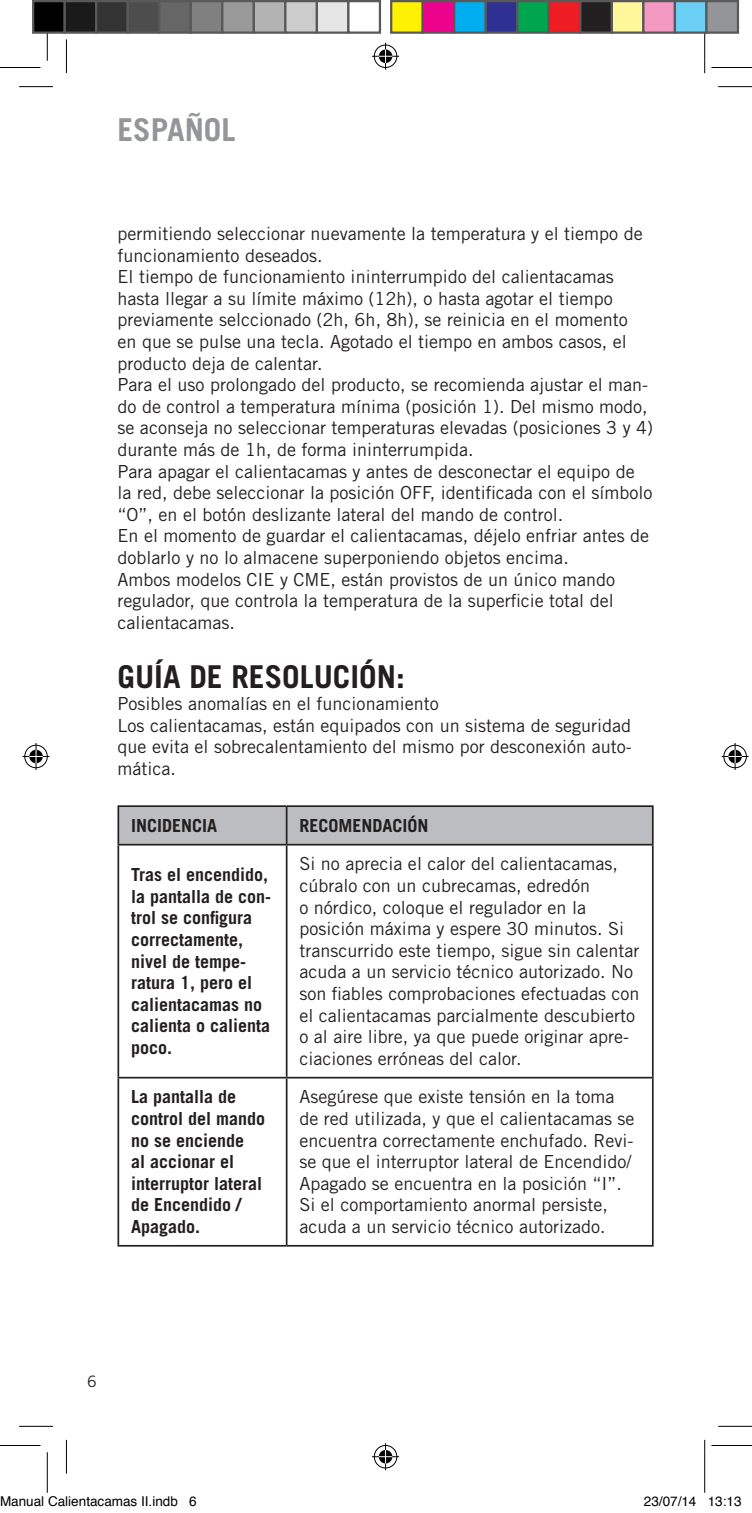
<style>
.page{position:relative;width:752px;height:1513px;background:#fff}
.page>*{position:absolute;margin:0;border:0;box-sizing:border-box;transform-origin:0 0}
.t1{font:700 31.5px "Trade Gothic LT Std";color:#231f20}
.t2{font:700 31.5px "Trade Gothic LT Std";color:#939598}
.t3{font:18px/21.6px "Trade Gothic LT Std";color:#231f20}
.t4{font:700 18px/21.6px "Trade Gothic LT Std";color:#231f20}
.t5{font:15.75px "Trade Gothic LT Std";color:#231f20}
.t6{font:13.5px "Helvetica";color:#000}
</style>
<div class="page">
<div style="left:119px;top:807px;width:532px;height:37px;background:#bcbdc0"></div>
<hr style="left:117px;top:805px;width:169px;height:2px;background:#231f20">
<hr style="left:117px;top:807px;width:2px;height:37px;background:#231f20">
<hr style="left:286px;top:805px;width:367px;height:2px;background:#231f20">
<hr style="left:286px;top:807px;width:1px;height:37px;background:#231f20">
<hr style="left:651px;top:807px;width:2px;height:37px;background:#231f20">
<hr style="left:117px;top:844px;width:169px;height:1px;background:#231f20">
<hr style="left:117px;top:845px;width:2px;height:232px;background:#231f20">
<hr style="left:286px;top:844px;width:367px;height:1px;background:#231f20">
<hr style="left:286px;top:845px;width:1px;height:232px;background:#231f20">
<hr style="left:651px;top:845px;width:2px;height:232px;background:#231f20">
<hr style="left:117px;top:1077px;width:169px;height:1px;background:#231f20">
<hr style="left:117px;top:1078px;width:2px;height:167px;background:#231f20">
<hr style="left:286px;top:1077px;width:367px;height:1px;background:#231f20">
<hr style="left:286px;top:1078px;width:1px;height:167px;background:#231f20">
<hr style="left:651px;top:1078px;width:2px;height:167px;background:#231f20">
<hr style="left:117px;top:1245px;width:169px;height:1px;background:#231f20">
<hr style="left:286px;top:1245px;width:367px;height:1px;background:#231f20">
<hr style="left:19px;top:86px;width:34px;height:1px;background:#000">
<hr style="left:718px;top:86px;width:33px;height:1px;background:#000">
<hr style="left:19px;top:1426px;width:34px;height:1px;background:#000">
<hr style="left:718px;top:1426px;width:33px;height:1px;background:#000">
<hr style="left:66px;top:39px;width:1px;height:34px;background:#000">
<hr style="left:66px;top:1439px;width:1px;height:34px;background:#000">
<hr style="left:704px;top:39px;width:1px;height:34px;background:#000">
<hr style="left:704px;top:1439px;width:1px;height:34px;background:#000">
<hr style="left:0;top:67px;width:40px;height:1px;background:#000">
<hr style="left:711px;top:67px;width:40px;height:1px;background:#000">
<hr style="left:0;top:1445px;width:40px;height:1px;background:#000">
<hr style="left:711px;top:1445px;width:40px;height:1px;background:#000">
<hr style="left:47px;top:20px;width:1px;height:41px;background:#000">
<hr style="left:47px;top:1452px;width:1px;height:40px;background:#000">
<hr style="left:704px;top:20px;width:1px;height:41px;background:#000">
<hr style="left:704px;top:1452px;width:1px;height:40px;background:#000">
<svg style="left:372px;top:43px;width:27px;height:27px"></svg>
<svg style="left:372px;top:1443px;width:27px;height:27px"></svg>
<svg style="left:23px;top:743px;width:27px;height:27px"></svg>
<svg style="left:721px;top:743px;width:27px;height:27px"></svg>
<div style="left:33px;top:1px;width:32px;height:32px;background:#000"></div>
<div style="left:32px;top:0;width:34px;height:34px;border:2px solid #595959"></div>
<div style="left:65px;top:1px;width:31px;height:32px;background:#1a1a1a"></div>
<div style="left:64px;top:0;width:33px;height:34px;border:2px solid #595959"></div>
<div style="left:96px;top:1px;width:32px;height:32px;background:#333"></div>
<div style="left:95px;top:0;width:34px;height:34px;border:2px solid #595959"></div>
<div style="left:128px;top:1px;width:31px;height:32px;background:#4d4d4d"></div>
<div style="left:127px;top:0;width:33px;height:34px;border:2px solid #595959"></div>
<div style="left:159px;top:1px;width:32px;height:32px;background:#666"></div>
<div style="left:158px;top:0;width:34px;height:34px;border:2px solid #595959"></div>
<div style="left:191px;top:1px;width:31px;height:32px;background:#808080"></div>
<div style="left:190px;top:0;width:33px;height:34px;border:2px solid #595959"></div>
<div style="left:222px;top:1px;width:32px;height:32px;background:#999"></div>
<div style="left:221px;top:0;width:34px;height:34px;border:2px solid #595959"></div>
<div style="left:254px;top:1px;width:31px;height:32px;background:#b3b3b3"></div>
<div style="left:253px;top:0;width:33px;height:34px;border:2px solid #595959"></div>
<div style="left:285px;top:1px;width:32px;height:32px;background:#ccc"></div>
<div style="left:284px;top:0;width:34px;height:34px;border:2px solid #595959"></div>
<div style="left:317px;top:1px;width:31px;height:32px;background:#e6e6e6"></div>
<div style="left:316px;top:0;width:33px;height:34px;border:2px solid #595959"></div>
<div style="left:347px;top:0;width:34px;height:34px;border:2px solid #595959"></div>
<div style="left:391px;top:1px;width:31px;height:32px;background:#fff101"></div>
<div style="left:390px;top:0;width:34px;height:34px;border:2px solid #595959"></div>
<div style="left:422px;top:1px;width:32px;height:32px;background:#ed028c"></div>
<div style="left:421px;top:0;width:34px;height:34px;border:2px solid #595959"></div>
<div style="left:454px;top:1px;width:31px;height:32px;background:#00aeef"></div>
<div style="left:453px;top:0;width:34px;height:34px;border:2px solid #595959"></div>
<div style="left:485px;top:1px;width:32px;height:32px;background:#2e3092"></div>
<div style="left:484px;top:0;width:34px;height:34px;border:2px solid #595959"></div>
<div style="left:517px;top:1px;width:31px;height:32px;background:#00a54f"></div>
<div style="left:516px;top:0;width:34px;height:34px;border:2px solid #595959"></div>
<div style="left:548px;top:1px;width:32px;height:32px;background:#ee1d23"></div>
<div style="left:547px;top:0;width:34px;height:34px;border:2px solid #595959"></div>
<div style="left:580px;top:1px;width:31px;height:32px;background:#231f20"></div>
<div style="left:579px;top:0;width:34px;height:34px;border:2px solid #595959"></div>
<div style="left:611px;top:1px;width:32px;height:32px;background:#fff79a"></div>
<div style="left:610px;top:0;width:34px;height:34px;border:2px solid #595959"></div>
<div style="left:643px;top:1px;width:31px;height:32px;background:#f499c2"></div>
<div style="left:642px;top:0;width:34px;height:34px;border:2px solid #595959"></div>
<div style="left:674px;top:1px;width:32px;height:32px;background:#6bcff6"></div>
<div style="left:673px;top:0;width:34px;height:34px;border:2px solid #595959"></div>
<div style="left:706px;top:1px;width:31px;height:32px;background:#939598"></div>
<div style="left:705px;top:0;width:34px;height:34px;border:2px solid #595959"></div>
<h1 class="t2" style="left:117px;top:111px;width:119px">ESPAÑOL</h1>
<p class="t3" style="left:117px;top:223px;width:537px">permitiendo seleccionar nuevamente la temperatura y el tiempo de funcionamiento deseados.<br>El tiempo de funcionamiento ininterrumpido del calientacamas hasta llegar a su límite máximo (12h), o hasta agotar el tiempo previamente selccionado (2h, 6h, 8h), se reinicia en el momento<br>en que se pulse una tecla. Agotado el tiempo en ambos casos, el producto deja de calentar.<br>Para el uso prolongado del producto, se recomienda ajustar el man&shy;do de control a temperatura mínima (posición 1). Del mismo modo, se aconseja no seleccionar temperaturas elevadas (posiciones 3 y 4) durante más de 1h, de forma ininterrumpida.<br>Para apagar el calientacamas y antes de desconectar el equipo de la red, debe seleccionar la posición OFF, identificada con el símbolo “O”, en el botón deslizante lateral del mando de control.<br>En el momento de guardar el calientacamas, déjelo enfriar antes de doblarlo y no lo almacene superponiendo objetos encima.<br>Ambos modelos CIE y CME, están provistos de un único mando regulador, que controla la temperatura de la superficie total del calientacamas.</p>
<h1 class="t1" style="left:117px;top:658px;width:289px">GUÍA DE RESOLUCIÓN:</h1>
<p class="t3" style="left:117px;top:692px;width:515px">Posibles anomalías en el funcionamiento<br>Los calientacamas, están equipados con un sistema de seguridad que evita el sobrecalentamiento del mismo por desconexión auto&shy;mática.</p>
<p class="t4" style="left:131px;top:814px;width:88px">INCIDENCIA</p>
<p class="t4" style="left:299px;top:814px;width:131px">RECOMENDACIÓN</p>
<p class="t4" style="left:131px;top:864px;width:142px">Tras el encendido, la pantalla de con&shy;trol se configura correctamente, nivel de tempe&shy;ratura 1, pero el calientacamas no calienta o calienta poco.</p>
<p class="t3" style="left:299px;top:853px;width:341px">Si no aprecia el calor del calientacamas, cúbralo con un cubrecamas, edredón<br>o nórdico, coloque el regulador en la posición máxima y espere 30 minutos. Si transcurrido este tiempo, sigue sin calentar acuda a un servicio técnico autorizado. No son fiables comprobaciones efectuadas con el calientacamas parcialmente descubierto o al aire libre, ya que puede originar apre&shy;ciaciones erróneas del calor.</p>
<p class="t4" style="left:131px;top:1086px;width:136px">La pantalla de control del mando no se enciende<br>al accionar el interruptor lateral de Encendido /<br>Apagado.</p>
<p class="t3" style="left:299px;top:1086px;width:336px">Asegúrese que existe tensión en la toma de red utilizada, y que el calientacamas se encuentra correctamente enchufado. Revi&shy;se que el interruptor lateral de Encendido/ Apagado se encuentra en la posición “I”.<br>Si el comportamiento anormal persiste, acuda a un servicio técnico autorizado.</p>
<p class="t5" style="left:87px;top:1371px;width:11px">6</p>
<p class="t6" style="left:0;top:1491px;width:198px">Manual Calientacamas II.indb 6</p>
<p class="t6" style="left:643px;top:1491px;width:99px">23/07/14 13:13</p>
</div>
